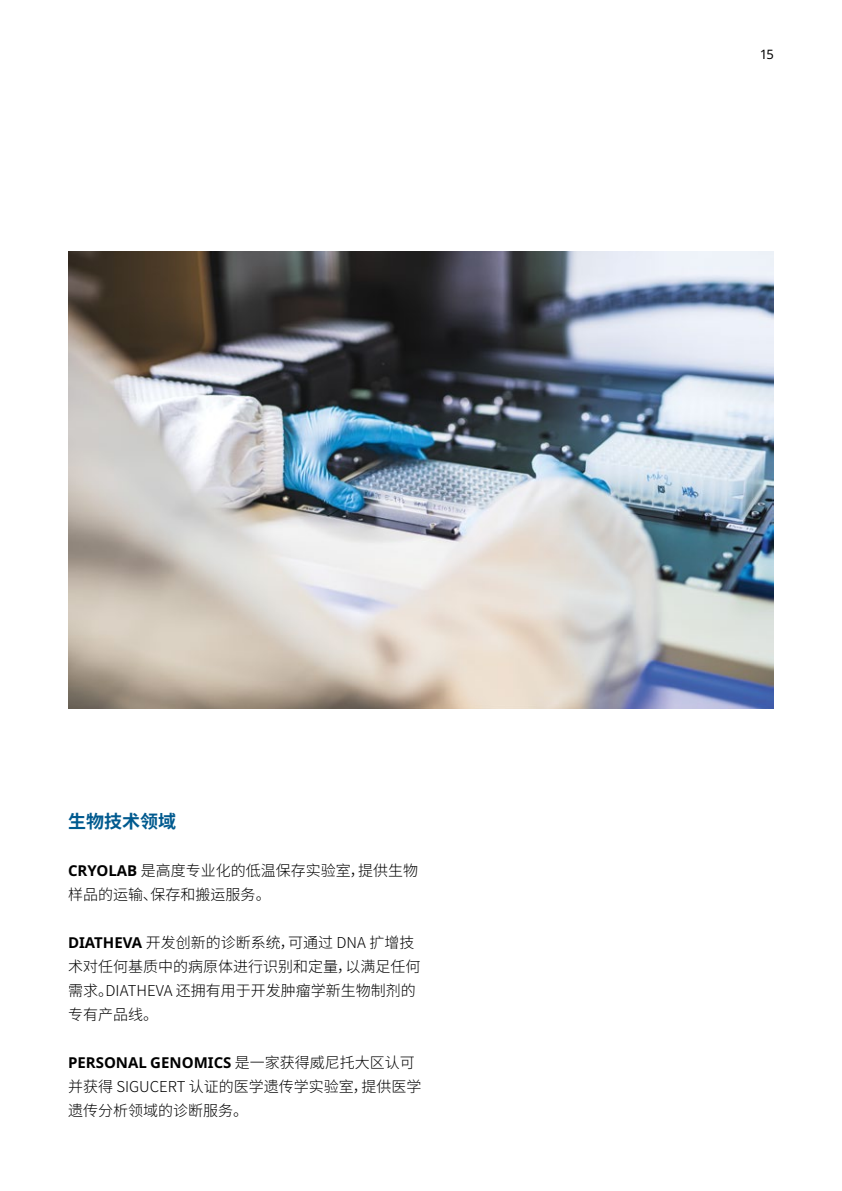
<style>
.page{position:relative;width:842px;height:1191px;background:#fff}
.page>*{position:absolute;margin:0;border:0;box-sizing:border-box;transform-origin:0 0}
.t1{font:700 18px "Noto Sans SC";color:#005a8f}
.t2{font:300 15px/24px "Noto Sans SC";color:#000}
.t3{font:700 15px "Noto Sans";color:#000}
.t4{font:13px "Noto Sans";color:#000}
.s1{font-family:"Noto Sans";font-weight:700}
.s2{font-family:"Noto Sans SC";font-weight:300}
</style>
<div class="page">
<img style="left:68px;top:251px;width:706px;height:458px">
<p class="t1" style="left:68px;top:811px;width:109px">生物技术领域</p>
<p class="t2" style="left:68px;top:858px;width:352px"><span class="s1">CRYOLAB</span> 是高度专业化的低温保存实验室，提供生物样品的运输、保存和搬运服务。</p>
<p class="t2" style="left:68px;top:930px;width:354px"><span class="s1">DIATHEVA</span> 开发创新的诊断系统，可通过 DNA 扩增技术对任何基质中的病原体进行识别和定量，以满足任何需求。DIATHEVA 还拥有用于开发肿瘤学新生物制剂的专有产品线。</p>
<p class="t3" style="left:68px;top:1051px;width:348px">PERSONAL GENOMICS <span class="s2">是一家获得威尼托大区认可</span></p>
<p class="t2" style="left:68px;top:1074px;width:355px">并获得 SIGUCERT 认证的医学遗传学实验室，提供医学遗传分析领域的诊断服务。</p>
<p class="t4" style="left:761px;top:45px;width:15px">15</p>
</div>
